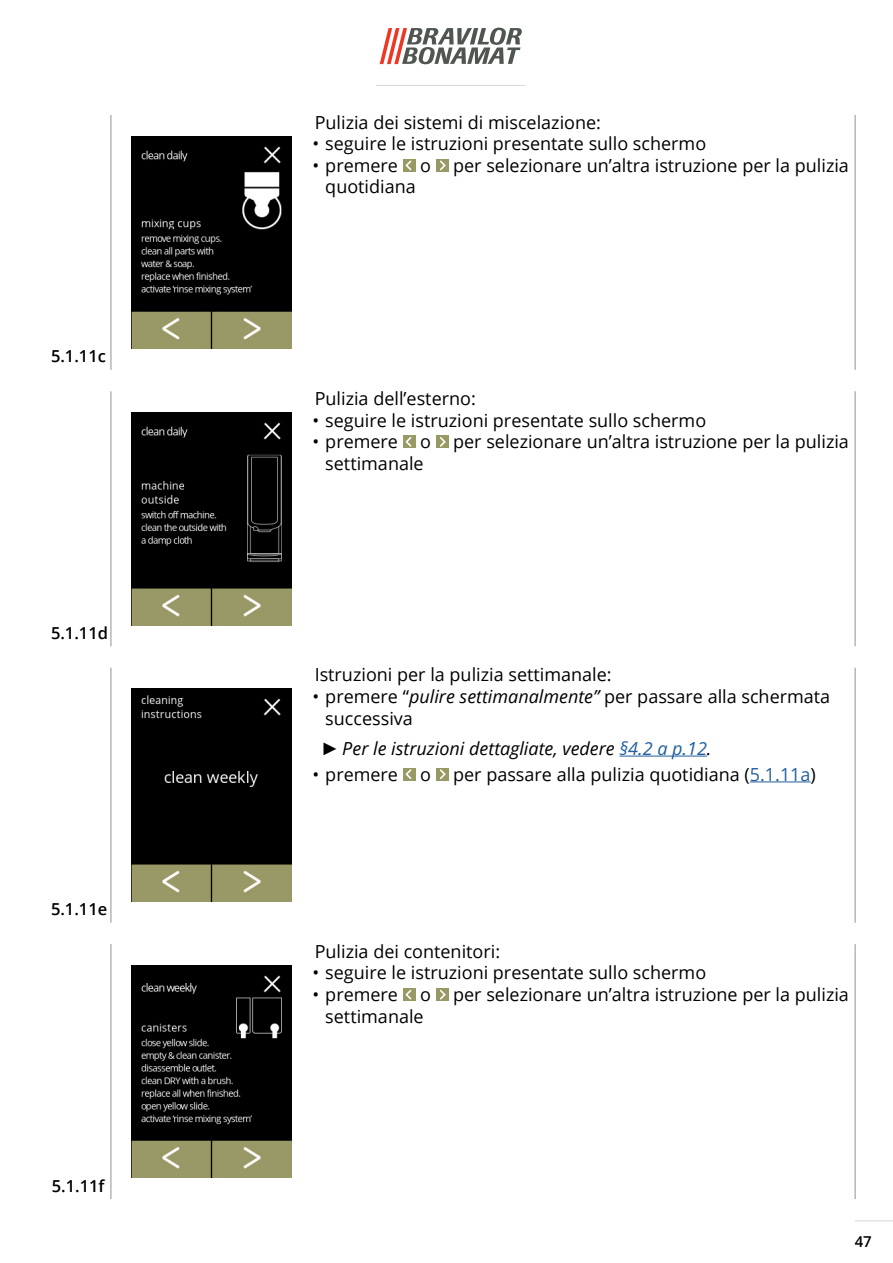
<style>
.page{position:relative;width:893px;height:1263px;background:#fff}
.page>*{position:absolute;margin:0;border:0;box-sizing:border-box;transform-origin:0 0}
.Body_text{font:18px/21.6px "Open Sans";color:#000}
.t1{font:italic 18px "Open Sans";color:#000}
.t2{font:600 16.5px "Open Sans";color:#000}
.t3{font:600 15px "Open Sans";color:#000}
.s1{font-style:italic}
.s2{font-family:"Arial"}
.s3{color:#215e9e}
</style>
<div class="page">
<svg style="left:380px;top:28px;width:142px;height:36px"></svg>
<hr style="left:855px;top:1220px;width:38px;height:1px;background:#d4d8d5">
<hr style="left:376px;top:85px;width:149px;height:1px;background:#d4d8d5">
<hr style="left:855px;top:944px;width:1px;height:255px;background:#8e9590">
<hr style="left:111px;top:944px;width:1px;height:255px;background:#8e9590">
<hr style="left:855px;top:668px;width:1px;height:254px;background:#8e9590">
<hr style="left:111px;top:668px;width:1px;height:254px;background:#8e9590">
<hr style="left:855px;top:392px;width:1px;height:254px;background:#8e9590">
<hr style="left:111px;top:392px;width:1px;height:254px;background:#8e9590">
<hr style="left:111px;top:115px;width:1px;height:255px;background:#8e9590">
<hr style="left:855px;top:115px;width:1px;height:255px;background:#8e9590">
<img style="left:132px;top:136px;width:159px;height:213px">
<img style="left:132px;top:412px;width:159px;height:213px">
<div style="left:403px;top:159px;width:12px;height:13px;background:#999965"></div>
<svg style="left:405px;top:160px;width:7px;height:11px"></svg>
<div style="left:436px;top:159px;width:12px;height:13px;background:#999965"></div>
<svg style="left:440px;top:160px;width:6px;height:11px"></svg>
<div style="left:403px;top:435px;width:12px;height:13px;background:#999965"></div>
<svg style="left:405px;top:437px;width:7px;height:10px"></svg>
<div style="left:436px;top:435px;width:12px;height:13px;background:#999965"></div>
<svg style="left:440px;top:437px;width:6px;height:10px"></svg>
<hr style="left:619px;top:756px;width:88px;height:1px;background:#215e9e">
<hr style="left:750px;top:781px;width:61px;height:1px;background:#215e9e">
<div style="left:403px;top:768px;width:12px;height:12px;background:#999965"></div>
<svg style="left:405px;top:769px;width:7px;height:10px"></svg>
<div style="left:436px;top:768px;width:12px;height:12px;background:#999965"></div>
<svg style="left:440px;top:769px;width:6px;height:10px"></svg>
<div style="left:403px;top:988px;width:12px;height:13px;background:#999965"></div>
<svg style="left:405px;top:989px;width:7px;height:11px"></svg>
<div style="left:436px;top:988px;width:12px;height:13px;background:#999965"></div>
<svg style="left:440px;top:989px;width:6px;height:11px"></svg>
<img style="left:132px;top:689px;width:159px;height:212px">
<img style="left:132px;top:965px;width:159px;height:213px">
<p class="t2" style="left:51px;top:345px;width:56px">5.1.11c</p>
<p class="t2" style="left:51px;top:621px;width:59px">5.1.11d</p>
<p class="t2" style="left:51px;top:898px;width:58px">5.1.11e</p>
<p class="t2" style="left:52px;top:1174px;width:54px">5.1.11f</p>
<p class="Body_text" style="left:315px;top:111px;width:288px">Pulizia dei sistemi di miscelazione:</p>
<p class="Body_text" style="left:313px;top:132px;width:395px">• seguire le istruzioni presentate sullo schermo</p>
<p class="Body_text" style="left:325px;top:154px;width:525px;text-indent:-13px">• premere o per selezionare un’altra istruzione per la pulizia quotidiana</p>
<p class="Body_text" style="left:315px;top:387px;width:163px">Pulizia dell’esterno:</p>
<p class="Body_text" style="left:313px;top:409px;width:395px">• seguire le istruzioni presentate sullo schermo</p>
<p class="Body_text" style="left:325px;top:430px;width:525px;text-indent:-13px">• premere o per selezionare un’altra istruzione per la pulizia settimanale</p>
<p class="Body_text" style="left:315px;top:664px;width:298px">Istruzioni per la pulizia settimanale:</p>
<p class="Body_text" style="left:325px;top:685px;width:506px;text-indent:-13px">• premere “<span class="s1">pulire settimanalmente”</span> per passare alla schermata successiva</p>
<p class="t1" style="left:321px;top:736px;width:392px"><span class="s2">►</span> Per le istruzioni dettagliate, vedere <span class="s3">§4.2 a p.12</span>.</p>
<p class="Body_text" style="left:313px;top:763px;width:505px">• premere o per passare alla pulizia quotidiana (<span class="s3">5.1.11a</span>)</p>
<p class="Body_text" style="left:315px;top:940px;width:187px">Pulizia dei contenitori:</p>
<p class="Body_text" style="left:313px;top:962px;width:395px">• seguire le istruzioni presentate sullo schermo</p>
<p class="Body_text" style="left:325px;top:983px;width:525px;text-indent:-13px">• premere o per selezionare un’altra istruzione per la pulizia settimanale</p>
<p class="t3" style="left:855px;top:1232px;width:19px">47</p>
</div>
